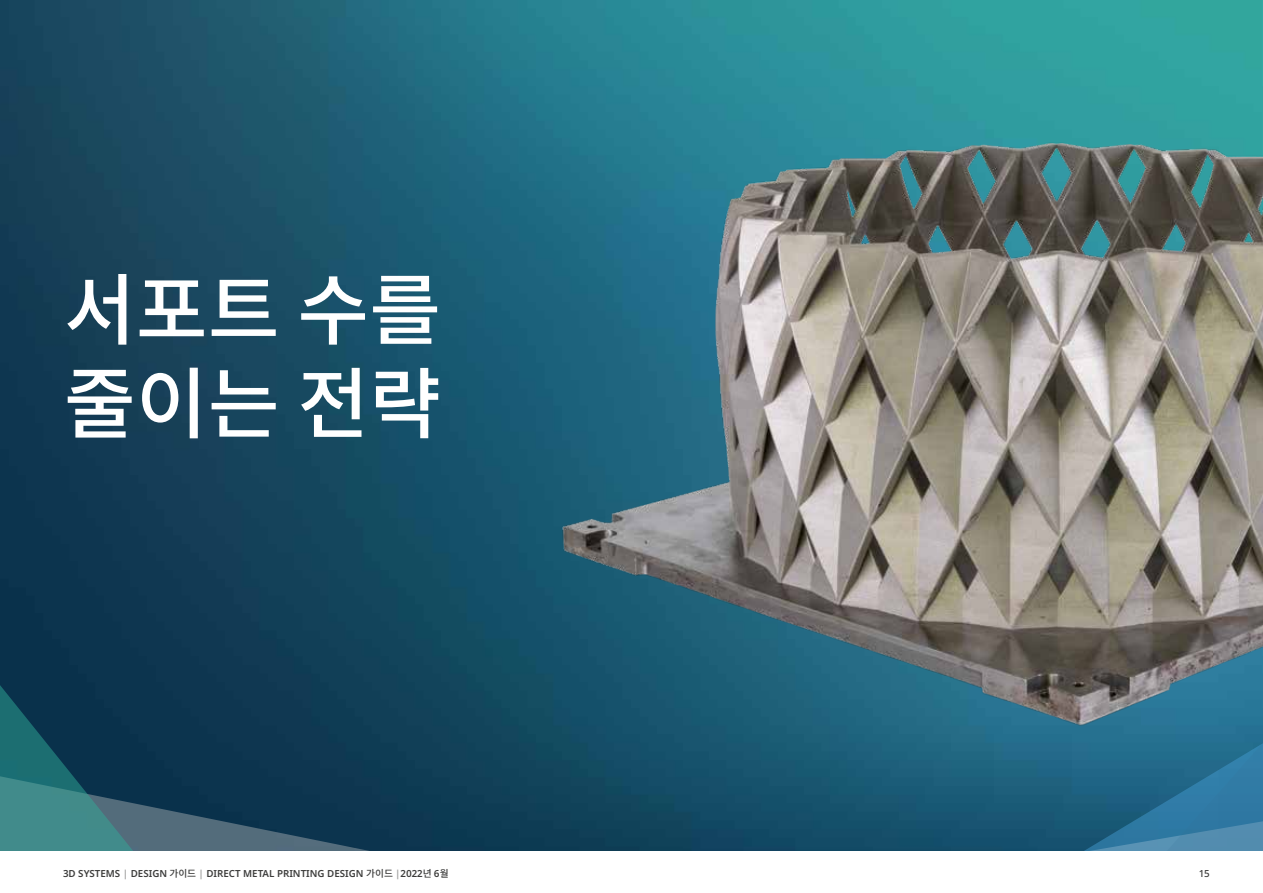
<style>
.page{position:relative;width:1263px;height:893px;background:#fff}
.page>*{position:absolute;margin:0;border:0;box-sizing:border-box;transform-origin:0 0}
.t1{font:500 78px/93.6px "Noto Sans CJ Kkr";color:#fff}
.t2{font:600 9.75px "Noto Sans";color:#3c3c3b}
.t3{font:500 9.75px "Noto Sans";color:#3c3c3b}
.s1{color:#9d9d9c}
.s2{font-family:"Noto Sans CJ Kkr";font-weight:500}
</style>
<div class="page">
<img style="left:0;top:0;width:1263px;height:851px">
<svg style="left:216px;top:745px;width:374px;height:105px;background:#123d55"></svg>
<svg style="left:44px;top:554px;width:172px;height:296px;background:#164057"></svg>
<svg style="left:0;top:554px;width:44px;height:296px;background:#1a5463"></svg>
<svg style="left:821px;top:743px;width:187px;height:107px;background:#195874"></svg>
<svg style="left:1008px;top:743px;width:255px;height:107px;background:#276b8d"></svg>
<img style="left:541px;top:65px;width:722px;height:678px">
<h1 class="t1" style="left:64px;top:265px;width:379px">서포트 수를 줄이는 전략</h1>
<p class="t2" style="left:63px;top:866px;width:387px">3D SYSTEMS <span class="s1">|</span> DESIGN <span class="s2">가이드</span> <span class="s1">|</span> DIRECT METAL PRINTING DESIGN <span class="s2">가이드</span> <span class="s1">|</span>2022<span class="s2">년</span> 6<span class="s2">월</span></p>
<p class="t3" style="left:1199px;top:867px;width:12px">15</p>
</div>
